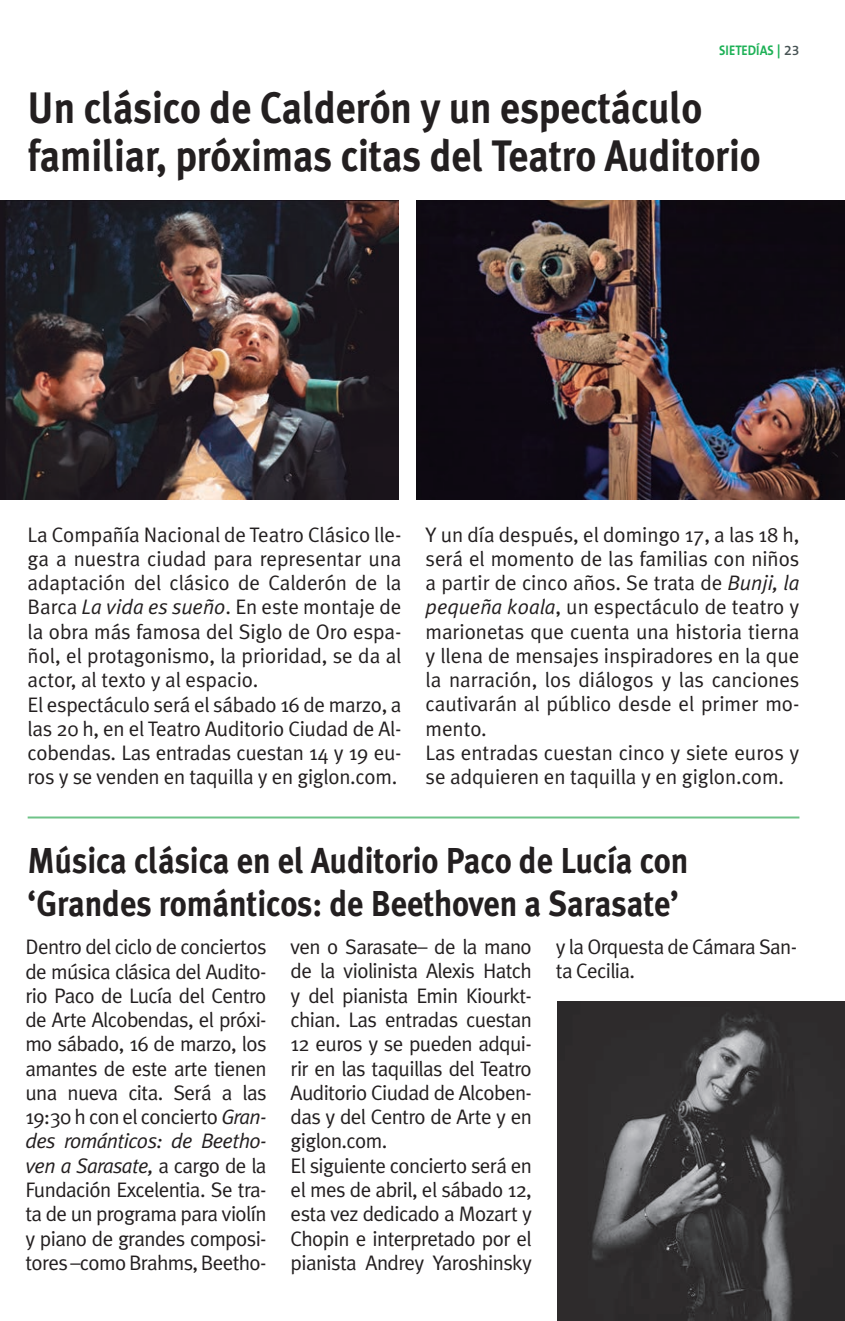
<style>
.page{position:relative;width:845px;height:1321px;background:#fff}
.page>*{position:absolute;margin:0;border:0;box-sizing:border-box;transform-origin:0 0}
.t1{font:700 44px/48px "Meta Plus";letter-spacing:-.005em;color:#231f20;scale:.9 1}
.t2{font:700 36px/43.2px "Meta Plus";letter-spacing:-.005em;color:#231f20;scale:.9 1}
.t3{font:21px/24.2px "Meta Plus Normal";letter-spacing:-.005em;color:#231f20}
.t4{font:21px/24.2px "Meta Plus Normal";letter-spacing:-.03em;color:#231f20}
.t5{font:700 14px "The Sans B7";color:#1db156;scale:.9 1}
.s1{font-family:"The Sans B6";font-weight:600;color:#475354}
.s2{font-style:italic}
</style>
<div class="page">
<hr style="left:28px;top:816px;width:771px;height:2px;background:#6fc388">
<img style="left:557px;top:1001px;width:287px;height:320px">
<img style="left:417px;top:201px;width:427px;height:299px">
<img style="left:0;top:201px;width:398px;height:299px">
<p class="t5" style="left:718px;top:43px;width:91px">SIETEDÍAS | <span class="s1">23</span></p>
<h1 class="t1" style="left:28px;top:84px;width:815px">Un clásico de Calderón y un espectáculo familiar, próximas citas del Teatro Auditorio</h1>
<p class="t3" style="left:28px;top:522px;width:375px">La Compañía Nacional de Teatro Clásico lle&shy;ga a nuestra ciudad para representar una adaptación del clásico de Calderón de la Barca <span class="s2">La vida es sueño</span>. En este montaje de la obra más famosa del Siglo de Oro espa&shy;ñol, el protagonismo, la prioridad, se da al actor, al texto y al espacio.<br>El espectáculo será el sábado 16 de marzo, a las 20 h, en el Teatro Auditorio Ciudad de Al&shy;cobendas. Las entradas cuestan 14 y 19 eu&shy;ros y se venden en taquilla y en giglon.com.</p>
<p class="t3" style="left:425px;top:522px;width:375px">Y un día después, el domingo 17, a las 18 h, será el momento de las familias con niños a partir de cinco años. Se trata de <span class="s2">Bunji, la pequeña koala</span>, un espectáculo de teatro y marionetas que cuenta una historia tierna y llena de mensajes inspiradores en la que la narración, los diálogos y las canciones cautivarán al público desde el primer mo&shy;mento.<br>Las entradas cuestan cinco y siete euros y se adquieren en taquilla y en giglon.com.</p>
<h2 class="t2" style="left:28px;top:839px;width:735px">Música clásica en el Auditorio Paco de Lucía con ‘Grandes románticos: de Beethoven a Sarasate’</h2>
<p class="t3" style="left:25px;top:935px;width:243px;text-align:justify">Dentro del ciclo de conciertos de música clásica del Audito&shy;rio Paco de Lucía del Centro de Arte Alcobendas, el próxi&shy;mo sábado, 16 de marzo, los amantes de este arte tienen una nueva cita. Será a las 19:30 h con el concierto <span class="s2">Gran&shy;des románticos: de Beetho&shy;ven a Sarasate,</span> a cargo de la Fundación Excelentia. Se tra&shy;ta de un programa para violín y piano de grandes composi&shy;tores –como Brahms, Beetho-</p>
<p class="t4" style="left:290px;top:935px;width:243px">ven o Sarasate– de la mano de la violinista Alexis Hatch y del pianista Emin Kiourkt&shy;chian. Las entradas cuestan<br>12 euros y se pueden adqui&shy;rir en las taquillas del Teatro<br>Auditorio Ciudad de Alcoben&shy;das y del Centro de Arte y en giglon.com.<br>El siguiente concierto será en el mes de abril, el sábado 12, esta vez dedicado a Mozart y<br>Chopin e interpretado por el pianista Andrey Yaroshinsky</p>
<p class="t4" style="left:555px;top:935px;width:243px">y la Orquesta de Cámara San&shy;ta Cecilia.</p>
</div>
